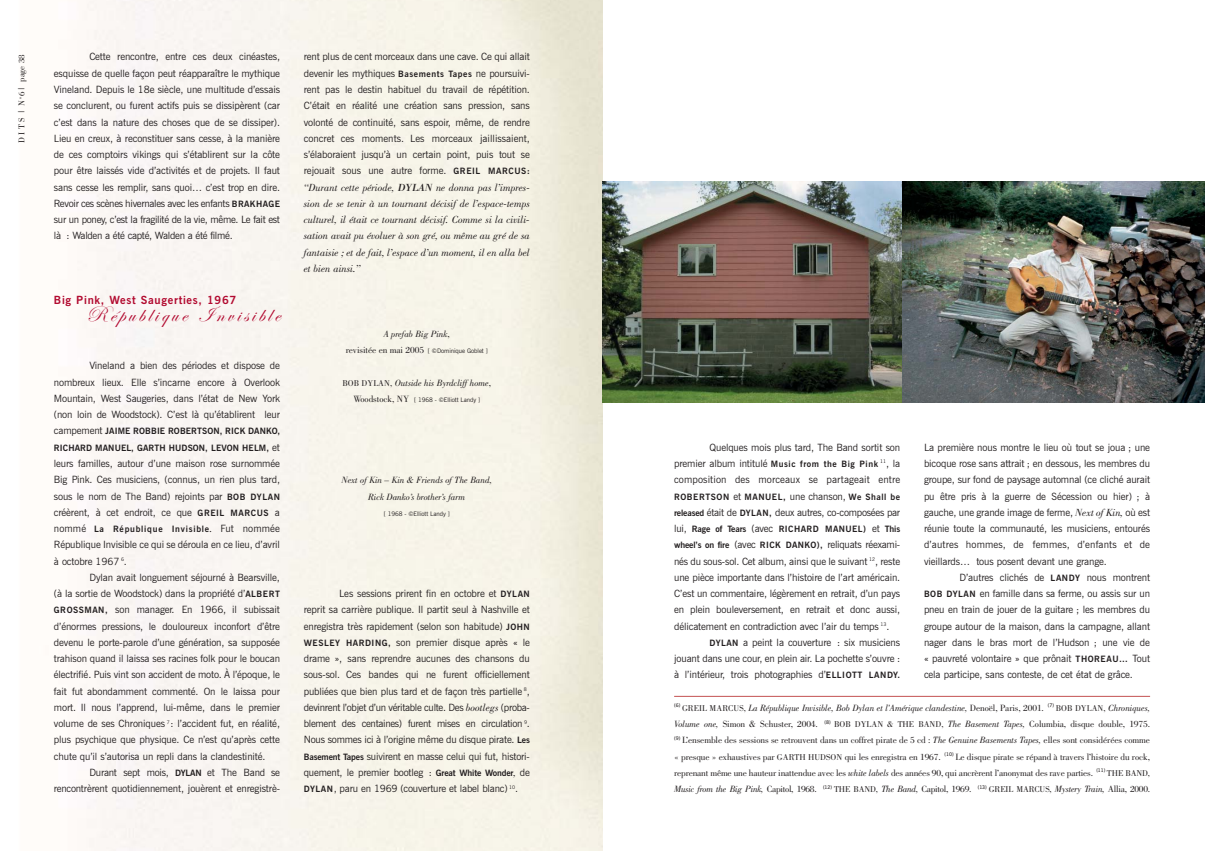
<style>
.page{position:relative;width:1205px;height:851px;background:#fff}
.page>*{position:absolute;margin:0;border:0;box-sizing:border-box;transform-origin:0 0}
.t1{font:22.5px "Edwardian Script ITC";letter-spacing:.145em;color:#b20a30}
.t2{font:700 11.25px "News Gothic BT";letter-spacing:.06em;color:#b20a30}
.t3{font:italic 10.62px/16.2px "Bodoni LT";letter-spacing:-.005em;color:#231f20;text-align:justify}
.t4{font:10px/16.2px "News Gothic BT";letter-spacing:-.01em;color:#231f20;text-align:justify}
.t5{font:9.38px/16.2px "Bodoni LT";letter-spacing:-.015em;color:#231f20;text-align:center}
.t6{font:italic 9.38px/16.2px "Bodoni LT";letter-spacing:-.01em;color:#231f20;text-align:center}
.t7{font:700 8.75px/16.2px "News Gothic BT";letter-spacing:-.02em;color:#231f20}
.t8{font:700 8.75px/16.2px "News Gothic BT";letter-spacing:.01em;color:#231f20}
.t9{font:700 8.75px "News Gothic BT";letter-spacing:.06em;color:#231f20}
.t10{font:700 8.75px "News Gothic BT";letter-spacing:.085em;color:#231f20}
.t11{font:8.75px "Bodoni LT";color:#231f20}
.t12{font:6.25px "News Gothic BT";letter-spacing:-.01em;color:#231f20}
.s1{font-family:"News Gothic BT";font-weight:300}
.s2{font-weight:700;font-size:8.75px}
.s3{font-weight:400;font-size:10px}
.s4{font-family:"Bodoni LT";font-weight:400;font-style:italic;font-size:10.62px}
.s5{font-style:inherit}
.s6{font-style:italic}
.s7{font-family:"News Gothic BT";font-size:6.25px}
.s8{font-style:normal;font-size:8.75px}
.s9{font-style:normal}
.s10{font-family:"Bodoni LT";font-size:9.38px}
.s11{font-family:"Bodoni LT";font-style:italic;font-size:10.62px}
.s12{font-size:8.75px}
</style>
<div class="page">
<img style="left:901px;top:182px;width:303px;height:220px">
<hr style="left:674px;top:695px;width:476px;height:1px;background:#c45252">
<img style="left:602px;top:182px;width:299px;height:220px">
<p class="t11" style="left:18px;top:143px;width:90px;rotate:-90deg">D I T S <span class="s1">I</span> N<sup>o</sup> 6 <span class="s1">I</span> page 38</p>
<p class="t4" style="left:54px;top:50px;width:228px;text-indent:35px">Cette rencontre, entre ces deux cinéastes, esquisse de quelle façon peut réapparaître le mythique Vineland. Depuis le 18e siècle, une multitude d’essais se conclurent, ou furent actifs puis se dissipèrent (car c’est dans la nature des choses que de se dissiper).<br>Lieu en creux, à reconstituer sans cesse, à la manière de ces comptoirs vikings qui s’établirent sur la côte pour être laissés vide d’activités et de projets. Il faut sans cesse les remplir, sans quoi… c’est trop en dire.<br>Revoir ces scènes hivernales avec les enfants <span class="s2">BRAKHAGE </span>sur un poney, c’est la fragilité de la vie, même. Le fait est là : Walden a été capté, Walden a été filmé.</p>
<p class="t2" style="left:54px;top:296px;width:184px">Big Pink, West Saugerties, 1967</p>
<h1 class="t1" style="left:86px;top:300px;width:195px">République Invisible</h1>
<p class="t4" style="left:54px;top:358px;width:228px;text-indent:35px">Vineland a bien des périodes et dispose de nombreux lieux. Elle s’incarne encore à Overlook Mountain, West Saugeries, dans l’état de New York (non loin de Woodstock). C’est là qu’établirent leur</p>
<p class="t8" style="left:54px;top:424px;width:228px"><span class="s3">campement</span> JAIME ROBBIE ROBERTSON, RICK DANKO,<br>RICHARD MANUEL, GARTH HUDSON, LEVON HELM, <span class="s3">et</span></p>
<p class="t4" style="left:54px;top:456px;width:228px">leurs familles, autour d’une maison rose surnommée Big Pink. Ces musiciens, (connus, un rien plus tard, sous le nom de The Band) rejoints par <span class="s2">BOB DYLAN </span>créèrent, à cet endroit, ce que <span class="s2">GREIL MARCUS</span> a</p>
<p class="t10" style="left:54px;top:525px;width:228px"><span class="s3">nommé</span> La République Invisible<span class="s4">.</span> <span class="s3">Fut nommée</span></p>
<p class="t4" style="left:54px;top:537px;width:228px">République Invisible ce qui se déroula en ce lieu, d’avril à octobre 1967 <sup>6</sup>.</p>
<p class="t4" style="left:54px;top:570px;width:228px;text-indent:35px">Dylan avait longuement séjourné à Bearsville, (à la sortie de Woodstock) dans la propriété d’<span class="s2">ALBERT GROSSMAN,</span> son manager. En 1966, il subissait d’énormes pressions, le douloureux inconfort d’être devenu le porte-parole d’une génération, sa supposée trahison quand il laissa ses racines folk pour le boucan électrifié. Puis vint son accident de moto. À l’époque, le fait fut abondamment commenté. On le laissa pour mort. Il nous l’apprend, lui-même, dans le premier volume de ses Chroniques <sup>7</sup> : l’accident fut, en réalité, plus psychique que physique. Ce n’est qu’après cette chute qu’il s’autorisa un repli dans la clandestinité.</p>
<p class="t4" style="left:54px;top:765px;width:228px;text-align:right">Durant sept mois, <span class="s2">DYLAN</span> et The Band se rencontrèrent quotidiennement, jouèrent et enregistrè-</p>
<p class="t4" style="left:304px;top:50px;width:228px">rent plus de cent morceaux dans une cave. Ce qui allait devenir les mythiques <span class="s2">Basements Tapes</span> ne poursuivi&shy;rent pas le destin habituel du travail de répétition.<br>C’était en réalité une création sans pression, sans volonté de continuité, sans espoir, même, de rendre concret ces moments. Les morceaux jaillissaient, s’élaboraient jusqu’à un certain point, puis tout se rejouait sous une autre forme. <span class="s2">GREIL MARCUS:</span></p>
<p class="t3" style="left:304px;top:180px;width:228px">“Durant cette période, <span class="s5">DYLAN</span> ne donna pas l’impres&shy;sion de se tenir à un tournant décisif de l’espace-temps culturel, il était ce tournant décisif. Comme si la civili&shy;sation avait pu évoluer à son gré, ou même au gré de sa fantaisie ; et de fait, l’espace d’un moment, il en alla bel et bien ainsi.”</p>
<p class="t5" style="left:346px;top:326px;width:143px"><span class="s6">A prefab Big Pink</span>,<br>revisitée en mai 2005 <span class="s7">[ ©Dominique Goblet ]</span></p>
<p class="t6" style="left:342px;top:375px;width:150px"><span class="s8">BOB DYLAN,</span> Outside his Byrdcliff home<span class="s9">,</span></p>
<p class="t12" style="left:353px;top:397px;width:128px"><span class="s10">Woodstock, NY</span> [ 1968 - ©Elliott Landy ]</p>
<p class="t6" style="left:341px;top:473px;width:152px">Next of Kin – Kin &amp; Friends of The Band,<br>Rick Danko’s brother’s farm</p>
<p class="t12" style="left:384px;top:511px;width:68px">[ 1968 - ©Elliott Landy ]</p>
<p class="t4" style="left:304px;top:586px;width:228px;text-indent:35px">Les sessions prirent fin en octobre et <span class="s2">DYLAN </span>reprit sa carrière publique. Il partit seul à Nashville et enregistra très rapidement (selon son habitude) <span class="s2">JOHN WESLEY HARDING,</span> son premier disque après « le drame », sans reprendre aucunes des chansons du sous-sol. Ces bandes qui ne furent officiellement publiées que bien plus tard et de façon très partielle <sup>8</sup>, devinrent l’objet d’un véritable culte. Des <span class="s11">bootlegs</span> (proba&shy;blement des centaines) furent mises en circulation <sup>9</sup>.<br>Nous sommes ici à l’origine même du disque pirate. <span class="s2">Les Basement Tapes</span> suivirent en masse celui qui fut, histori&shy;quement, le premier bootleg : <span class="s2">Great White Wonder</span><span class="s11">,</span> de <span class="s2">DYLAN</span>, paru en 1969 (couverture et label blanc) <sup>10</sup>.</p>
<p class="t4" style="left:924px;top:440px;width:228px">La première nous montre le lieu où tout se joua ; une bicoque rose sans attrait ; en dessous, les membres du groupe, sur fond de paysage automnal (ce cliché aurait pu être pris à la guerre de Sécession ou hier) ; à gauche, une grande image de ferme, <span class="s11">Next of Kin,</span> où est réunie toute la communauté, les musiciens, entourés d’autres hommes, de femmes, d’enfants et de vieillards… tous posent devant une grange.</p>
<p class="t4" style="left:924px;top:570px;width:228px;text-indent:35px">D’autres clichés de <span class="s2">LANDY</span> nous montrent <span class="s2">BOB DYLAN</span> en famille dans sa ferme, ou assis sur un pneu en train de jouer de la guitare ; les membres du groupe autour de la maison, dans la campagne, allant nager dans le bras mort de l’Hudson ; une vie de « pauvreté volontaire » que prônait <span class="s2">THOREAU…</span> Tout cela participe, sans conteste, de cet état de grâce.</p>
<p class="t5" style="left:674px;top:700px;width:477px;text-align:justify"><sup>(6)</sup> <span class="s12">GREIL MARCUS,</span> <span class="s6">La République Invisible, Bob Dylan et l’Amérique clandestine,</span> Denoël, Paris, 2001. <sup>(7)</sup> <span class="s12">BOB DYLAN,</span> <span class="s6">Chroniques, Volume one,</span> Simon &amp; Schuster, 2004. <sup>(8)</sup> <span class="s12">BOB DYLAN &amp; THE BAND,</span> <span class="s6">The Basement Tapes,</span> Columbia, disque double, 1975. <sup>(9)</sup> L’ensemble des sessions se retrouvent dans un coffret pirate de 5 cd : <span class="s6">The Genuine Basements Tapes,</span> elles sont considérées comme « presque » exhaustives par <span class="s12">GARTH HUDSON</span> qui les enregistra en 1967. <sup>(10)</sup> Le disque pirate se répand à travers l’histoire du rock, reprenant même une hauteur inattendue avec les <span class="s6">white labels</span> des années 90, qui ancrèrent l’anonymat des rave parties. <sup>(11)</sup> <span class="s12">THE BAND, </span><span class="s6">Music from the Big Pink,</span> Capitol, 1968. <sup>(12)</sup> <span class="s12">THE BAND,</span> <span class="s6">The Band,</span> Capitol, 1969. <sup>(13)</sup> <span class="s12">GREIL MARCUS,</span> <span class="s6">Mystery Train,</span> Allia, 2000.</p>
<p class="t4" style="left:674px;top:440px;width:228px;text-indent:35px">Quelques mois plus tard, The Band sortit son premier album intitulé <span class="s2">Music from the Big Pink</span> <sup>11</sup>, la composition des morceaux se partageait entre</p>
<p class="t9" style="left:674px;top:493px;width:228px">ROBERTSON <span class="s3">et</span> MANUEL, <span class="s3">une chanson,</span> We Shall be</p>
<p class="t4" style="left:674px;top:505px;width:228px"><span class="s2">released</span> était de <span class="s2">DYLAN,</span> deux autres, co-composées par</p>
<p class="t7" style="left:674px;top:521px;width:228px"><span class="s3">lui,</span> Rage of Tears <span class="s3">(avec</span> RICHARD MANUEL) <span class="s3">et</span> This wheel’s on fire <span class="s3">(avec</span> RICK DANKO), <span class="s3">reliquats réexami-</span></p>
<p class="t4" style="left:674px;top:553px;width:228px">nés du sous-sol. Cet album, ainsi que le suivant <sup>12</sup>, reste une pièce importante dans l’histoire de l’art américain.<br>C’est un commentaire, légèrement en retrait, d’un pays en plein bouleversement, en retrait et donc aussi, délicatement en contradiction avec l’air du temps <sup>13</sup>.</p>
<p class="t4" style="left:674px;top:635px;width:228px;text-indent:35px"><span class="s2">DYLAN</span> a peint la couverture : six musiciens jouant dans une cour, en plein air. La pochette s’ouvre : à l’intérieur, trois photographies d’<span class="s2">ELLIOTT LANDY.</span></p>
</div>
